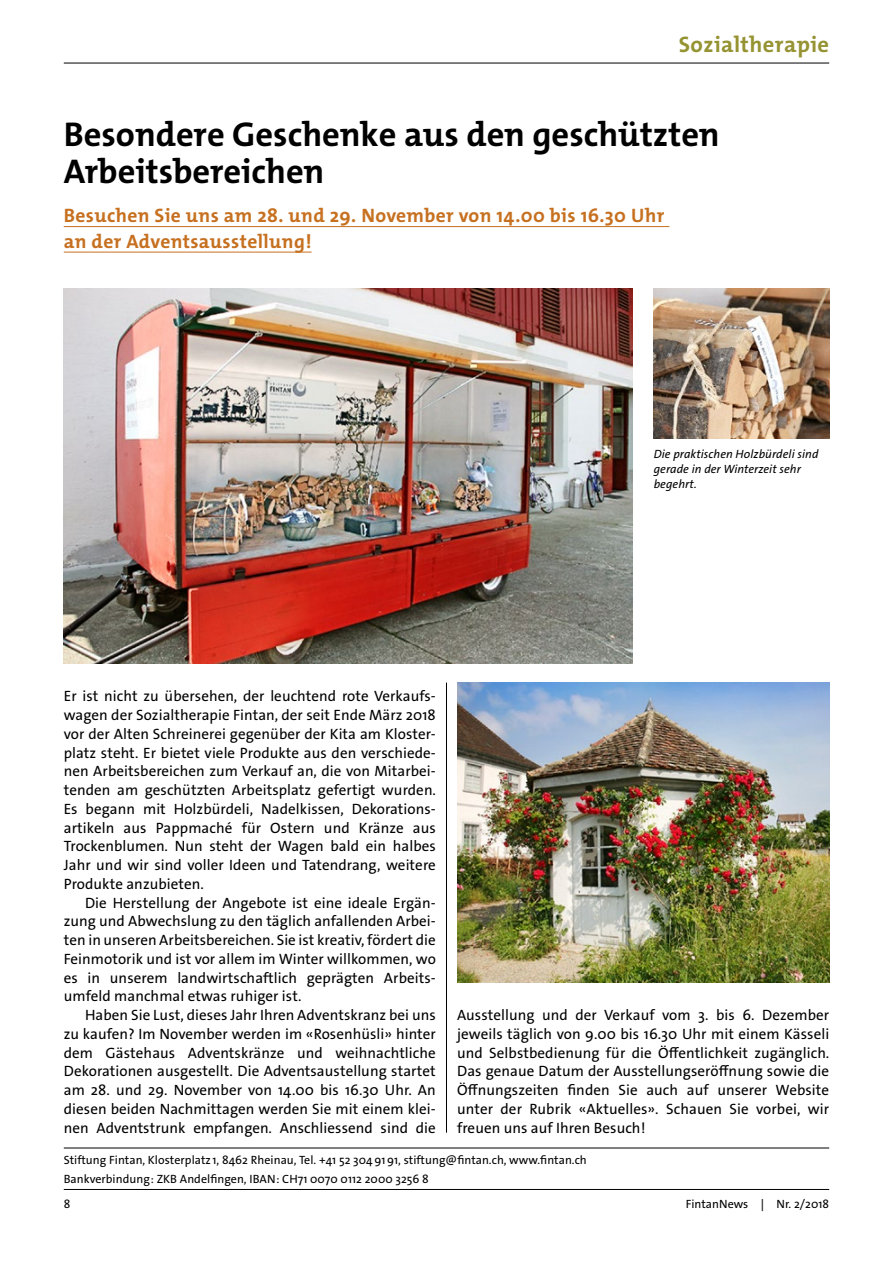
<style>
.page{position:relative;width:893px;height:1263px;background:#fff}
.page>*{position:absolute;margin:0;border:0;box-sizing:border-box;transform-origin:0 0}
.Titel{font:700 34.5px/37.5px "The Mix Os F";color:#000}
.Rubrik{font:700 22.5px "The Mix Os F";letter-spacing:.02em;color:#959332}
.Titel-2{font:700 19.5px/25.5px "The Mix Os F";letter-spacing:.02em;color:#c67020}
.Lauftext_10_12_5pt_m{font:15px/18.8px "The Sans Os F";letter-spacing:.005em;color:#000;text-align:justify}
.Lauftext_10_12_5pt{font:15px/18.8px "The Sans Os F";letter-spacing:.005em;color:#000;text-align:justify}
.Lauftext_10_12_5pt-2{font:12px "The Sans Os F";letter-spacing:.005em;color:#000}
.Bildlegende{font:italic 12px/15px "The Sans Os F";letter-spacing:.005em;color:#000}
</style>
<div class="page">
<hr style="left:64px;top:1189px;width:765px;height:1px;background:#000">
<hr style="left:64px;top:63px;width:765px;height:1px;background:#000">
<hr style="left:64px;top:226px;width:605px;height:1px;background:#c67020">
<hr style="left:64px;top:252px;width:248px;height:1px;background:#c67020">
<img style="left:64px;top:289px;width:568px;height:375px">
<img style="left:654px;top:289px;width:175px;height:150px">
<hr style="left:446px;top:683px;width:1px;height:450px;background:#000">
<img style="left:457px;top:683px;width:372px;height:300px">
<hr style="left:64px;top:1148px;width:765px;height:1px;background:#000">
<p class="Rubrik" style="left:679px;top:30px;width:152px">Sozialtherapie</p>
<p class="Titel" style="left:64px;top:115px;width:657px">Besondere Geschenke aus den geschützten<br>Arbeitsbereichen</p>
<p class="Titel-2" style="left:64px;top:203px;width:602px">Besuchen Sie uns am 28. und 29. November von 14.00 bis 16.30 Uhr an der Adventsausstellung!</p>
<p class="Bildlegende" style="left:654px;top:446px;width:166px">Die praktischen Holzbürdeli sind gerade in der Winterzeit sehr begehrt.</p>
<p class="Lauftext_10_12_5pt" style="left:64px;top:687px;width:374px">Er ist nicht zu übersehen, der leuchtend rote Verkaufs&shy;wagen der Sozialtherapie Fintan, der seit Ende März 2018 vor der Alten Schreinerei gegenüber der Kita am Kloster&shy;platz steht. Er bietet viele Produkte aus den verschiede&shy;nen Arbeitsbereichen zum Verkauf an, die von Mitarbei&shy;tenden am geschützten Arbeitsplatz gefertigt wurden.<br>Es begann mit Holzbürdeli, Nadelkissen, Dekorations&shy;artikeln aus Pappmaché für Ostern und Kränze aus Trockenblumen. Nun steht der Wagen bald ein halbes Jahr und wir sind voller Ideen und Tatendrang, weitere Produkte anzubieten.</p>
<p class="Lauftext_10_12_5pt_m" style="left:64px;top:893px;width:374px;text-indent:21px">Die Herstellung der Angebote ist eine ideale Ergän&shy;zung und Abwechslung zu den täglich anfallenden Arbei&shy;ten in unseren Arbeitsbereichen. Sie ist kreativ, fördert die Feinmotorik und ist vor allem im Winter willkommen, wo es in unserem landwirtschaftlich geprägten Arbeits&shy;umfeld manchmal etwas ruhiger ist.</p>
<p class="Lauftext_10_12_5pt_m" style="left:64px;top:1006px;width:374px;text-indent:21px">Haben Sie Lust, dieses Jahr Ihren Adventskranz bei uns zu kaufen? Im November werden im «Rosenhüsli» hinter dem Gästehaus Adventskränze und weihnachtliche Dekorationen ausgestellt. Die Adventsaustellung startet am 28. und 29. November von 14.00 bis 16.30 Uhr. An diesen beiden Nachmittagen werden Sie mit einem klei&shy;nen Adventstrunk empfangen. Anschliessend sind die</p>
<p class="Lauftext_10_12_5pt_m" style="left:457px;top:1006px;width:374px">Ausstellung und der Verkauf vom 3. bis 6. Dezember jeweils täglich von 9.00 bis 16.30 Uhr mit einem Kässeli und Selbstbedienung für die Öffentlichkeit zugänglich.<br>Das genaue Datum der Ausstellungseröffnung sowie die Öffnungszeiten finden Sie auch auf unserer Website unter der Rubrik «Aktuelles». Schauen Sie vorbei, wir freuen uns auf Ihren Besuch!</p>
<p class="Lauftext_10_12_5pt-2" style="left:64px;top:1152px;width:525px">Stiftung Fintan, Klosterplatz 1, 8462 Rheinau, Tel. +41 52 3049191, stiftung@fintan.ch, www.fintan.ch</p>
<p class="Lauftext_10_12_5pt-2" style="left:64px;top:1171px;width:367px">Bankverbindung: ZKB Andelfingen, IBAN: CH71 0070 0112 2000 3256 8</p>
<p class="Lauftext_10_12_5pt-2" style="left:64px;top:1196px;width:8px">8</p>
<p class="Lauftext_10_12_5pt-2" style="left:686px;top:1196px;width:145px">FintanNews ↕ Nr. 2/2018</p>
</div>
